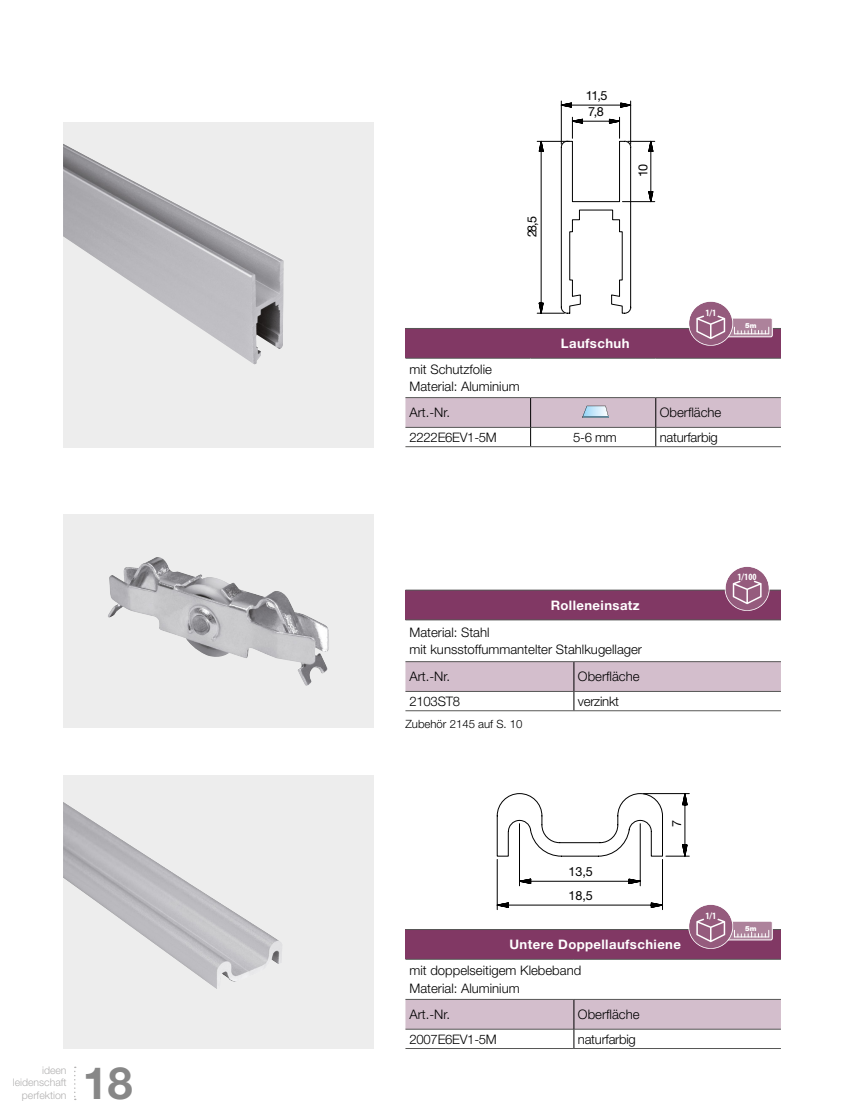
<style>
.page{position:relative;width:844px;height:1112px;background:#fff}
.page>*{position:absolute;margin:0;border:0;box-sizing:border-box;transform-origin:0 0}
.t1{font:700 44.45px "Helvetica Neue LT Pro";color:#878787}
.t2{font:300 13.12px/17.5px "Helvetica Neue LT Pro";color:#000}
.t3{font:300 13.12px "Helvetica Neue LT Pro";letter-spacing:-.02em;color:#000}
.t4{font:700 13.12px "Helvetica Neue LT Pro";letter-spacing:.03em;color:#fff}
.t5{font:12.6px "Helvetica Neue";letter-spacing:-.09em;color:#000}
.t6{font:300 11.38px "Helvetica Neue LT Pro";color:#000}
.t7{font:300 10.5px/12.2px "Helvetica Neue LT Pro";color:#b3b2b2;text-align:right}
.t8{font:700 condensed 9.62px "Myriad Pro";color:#fff}
.t9{font:900 7px "Helvetica Neue LT Pro";color:#fff}
</style>
<div class="page">
<div style="left:63px;top:122px;width:311px;height:325px;background:#ededed"></div>
<img style="left:63px;top:144px;width:221px;height:220px">
<div style="left:63px;top:514px;width:311px;height:214px;background:#ededed"></div>
<img style="left:108px;top:557px;width:221px;height:129px">
<div style="left:63px;top:775px;width:311px;height:273px;background:#ededed"></div>
<img style="left:63px;top:802px;width:219px;height:187px">
<div style="left:405px;top:328px;width:375px;height:30px;background:#813864"></div>
<hr style="left:405px;top:328px;width:125px;height:1px;background:#575756">
<hr style="left:530px;top:328px;width:125px;height:1px;background:#575756">
<hr style="left:655px;top:328px;width:125px;height:1px;background:#575756">
<hr style="left:405px;top:358px;width:125px;height:1px;background:#575756">
<hr style="left:530px;top:358px;width:125px;height:1px;background:#575756">
<hr style="left:655px;top:358px;width:125px;height:1px;background:#575756">
<hr style="left:405px;top:446px;width:125px;height:1px;background:#575756">
<hr style="left:530px;top:446px;width:125px;height:1px;background:#575756">
<hr style="left:655px;top:446px;width:125px;height:1px;background:#575756">
<svg style="left:405px;top:397px;width:375px;height:49px"></svg>
<div style="left:405px;top:590px;width:375px;height:29px;background:#813864"></div>
<hr style="left:405px;top:589px;width:168px;height:1px;background:#575756">
<hr style="left:573px;top:589px;width:207px;height:1px;background:#575756">
<hr style="left:405px;top:619px;width:168px;height:1px;background:#575756">
<hr style="left:573px;top:619px;width:207px;height:1px;background:#575756">
<hr style="left:405px;top:710px;width:168px;height:1px;background:#575756">
<hr style="left:573px;top:710px;width:207px;height:1px;background:#575756">
<svg style="left:405px;top:661px;width:375px;height:49px"></svg>
<div style="left:405px;top:929px;width:375px;height:30px;background:#813864"></div>
<hr style="left:405px;top:928px;width:168px;height:1px;background:#575756">
<hr style="left:573px;top:928px;width:207px;height:1px;background:#575756">
<hr style="left:405px;top:958px;width:168px;height:1px;background:#575756">
<hr style="left:573px;top:958px;width:207px;height:1px;background:#575756">
<hr style="left:405px;top:998px;width:168px;height:1px;background:#575756">
<hr style="left:573px;top:998px;width:207px;height:1px;background:#575756">
<hr style="left:405px;top:1047px;width:168px;height:1px;background:#575756">
<hr style="left:573px;top:1047px;width:207px;height:1px;background:#575756">
<svg style="left:405px;top:999px;width:375px;height:48px"></svg>
<svg style="left:719px;top:318px;width:53px;height:19px"></svg>
<div style="left:718px;top:317px;width:54px;height:20px;border:1px solid #fff;border-radius:2px"></div>
<svg style="left:719px;top:921px;width:53px;height:18px"></svg>
<div style="left:718px;top:920px;width:54px;height:20px;border:1px solid #fff;border-radius:2px"></div>
<svg style="left:688px;top:301px;width:81px;height:44px"></svg>
<svg style="left:724px;top:566px;width:45px;height:44px"></svg>
<svg style="left:536px;top:100px;width:118px;height:214px"></svg>
<svg style="left:494px;top:793px;width:275px;height:155px"></svg>
<svg style="left:74px;top:1066px;width:2px;height:33px"></svg>
<p class="t7" style="left:13px;top:1063px;width:55px">ideen leidenschaft perfektion</p>
<h1 class="t1" style="left:83px;top:1055px;width:51px">18</h1>
<p class="t5" style="left:524px;top:237px;width:23px;rotate:-90deg">28 5,</p>
<p class="t5" style="left:585px;top:88px;width:23px">11,5</p>
<p class="t5" style="left:588px;top:104px;width:17px">7,8</p>
<p class="t5" style="left:635px;top:177px;width:14px;rotate:-90deg">10</p>
<p class="t4" style="left:560px;top:335px;width:70px">Laufschuh</p>
<p class="t8" style="left:705px;top:306px;width:12px">1/1</p>
<p class="t2" style="left:409px;top:360px;width:112px">mit Schutzfolie<br>Material: Aluminium</p>
<p class="t2" style="left:409px;top:403px;width:42px">Art.-Nr.</p>
<p class="t2" style="left:659px;top:403px;width:63px">Oberfläche</p>
<p class="t3" style="left:409px;top:429px;width:89px">2222E6EV1-5M</p>
<p class="t2" style="left:573px;top:428px;width:45px">5-6 mm</p>
<p class="t3" style="left:659px;top:429px;width:59px">naturfarbig</p>
<p class="t9" style="left:745px;top:321px;width:13px">5m</p>
<p class="t4" style="left:550px;top:596px;width:91px">Rolleneinsatz</p>
<p class="t2" style="left:409px;top:623px;width:234px">Material: Stahl<br>mit kunsstoffummantelter Stahlkugellager</p>
<p class="t2" style="left:409px;top:667px;width:42px">Art.-Nr.</p>
<p class="t2" style="left:578px;top:667px;width:63px">Oberfläche</p>
<p class="t3" style="left:409px;top:693px;width:52px">2103ST8</p>
<p class="t3" style="left:578px;top:693px;width:43px">verzinkt</p>
<p class="t6" style="left:405px;top:717px;width:118px">Zubehör 2145 auf S. 10</p>
<p class="t8" style="left:737px;top:570px;width:21px">1/100</p>
<p class="t5" style="left:568px;top:864px;width:26px">13,5</p>
<p class="t5" style="left:568px;top:887px;width:26px">18,5</p>
<p class="t5" style="left:669px;top:827px;width:9px;rotate:-90deg">7</p>
<p class="t4" style="left:509px;top:936px;width:173px">Untere Doppellaufschiene</p>
<p class="t2" style="left:409px;top:961px;width:173px">mit doppelseitigem Klebeband<br>Material: Aluminium</p>
<p class="t2" style="left:409px;top:1005px;width:42px">Art.-Nr.</p>
<p class="t2" style="left:578px;top:1005px;width:63px">Oberfläche</p>
<p class="t3" style="left:409px;top:1030px;width:89px">2007E6EV1-5M</p>
<p class="t3" style="left:578px;top:1030px;width:59px">naturfarbig</p>
<p class="t8" style="left:705px;top:909px;width:12px">1/1</p>
<p class="t9" style="left:745px;top:924px;width:13px">5m</p>
</div>
